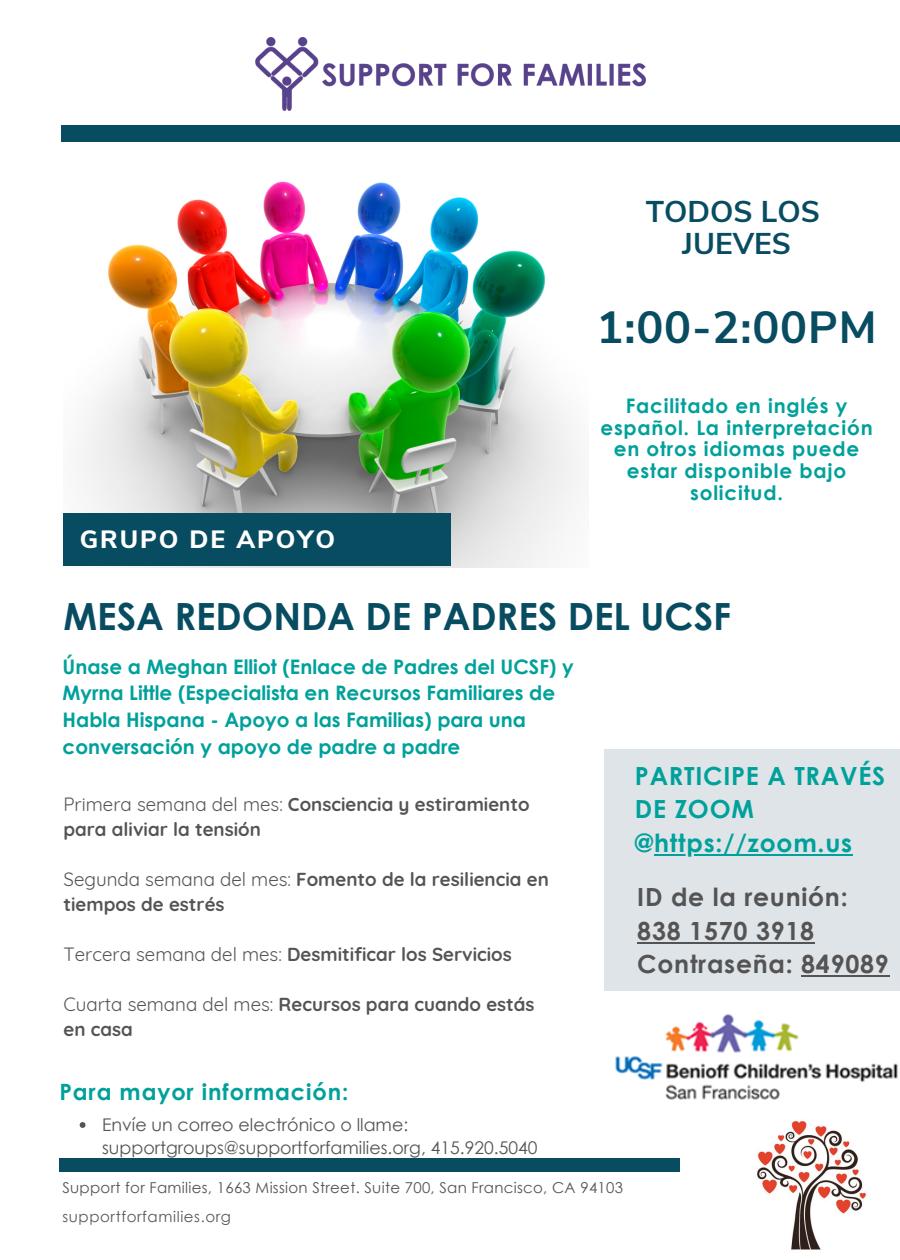
<style>
.page{position:relative;width:900px;height:1260px;background:#fff}
.page>*{position:absolute;margin:0;border:0;box-sizing:border-box;transform-origin:0 0}
.t1{font:700 45px "Nunito Sans";letter-spacing:.02em;color:#084c61}
.t2{font:700 37.5px "Century Gothic";color:#084c61}
.t3{font:700 30px "Nunito Sans";color:#084c61}
.t4{font:700 25px "Century Gothic";letter-spacing:.03em;color:#545454}
.t5{font:700 25px/33.8px "Century Gothic";letter-spacing:.03em;color:#00a19b}
.t6{font:800 25px "Nunito Sans";letter-spacing:.08em;color:#fff}
.t7{font:700 22.5px "Century Gothic";letter-spacing:.04em;color:#00a19b}
.t8{font:700 20px/26.8px "Century Gothic";color:#00a19b}
.t9{font:700 20px/21.8px "Century Gothic";letter-spacing:.04em;color:#00a19b;text-align:center}
.t10{font:700 18.75px/25px "Quicksand";color:#545454}
.t11{font:17.5px/23.2px "Century Gothic";color:#545454}
.t12{font:15px "Century Gothic";letter-spacing:.02em;color:#545454}
.t13{font:15px "Century Gothic";letter-spacing:.04em;color:#595959}
.s1{font-weight:400}
</style>
<div class="page">
<div style="left:59px;top:1158px;width:621px;height:13px;background:#084c61"></div>
<img style="left:82px;top:181px;width:497px;height:387px">
<div style="left:63px;top:513px;width:388px;height:53px;background:#084c61"></div>
<div style="left:604px;top:749px;width:296px;height:242px;background:#dfe4e8"></div>
<div style="left:61px;top:125px;width:839px;height:17px;background:#084c61"></div>
<img style="left:255px;top:38px;width:390px;height:73px">
<img style="left:615px;top:1013px;width:283px;height:87px">
<img style="left:757px;top:1121px;width:109px;height:129px">
<hr style="left:637px;top:942px;width:178px;height:1px;background:#545454">
<hr style="left:801px;top:975px;width:89px;height:2px;background:#545454">
<hr style="left:654px;top:854px;width:199px;height:2px;background:#00a19b">
<svg style="left:80px;top:1122px;width:6px;height:6px"></svg>
<p class="t3" style="left:646px;top:192px;width:176px">TODOS LOS</p>
<p class="t3" style="left:682px;top:223px;width:110px">JUEVES</p>
<p class="t1" style="left:597px;top:297px;width:281px">1:00-2:00PM</p>
<p class="t6" style="left:80px;top:523px;width:257px">GRUPO DE APOYO</p>
<p class="t9" style="left:600px;top:394px;width:274px">Facilitado en inglés y español. La interpretación en otros idiomas puede estar disponible bajo solicitud.</p>
<p class="t2" style="left:63px;top:592px;width:669px">MESA REDONDA DE PADRES DEL UCSF</p>
<p class="t8" style="left:63px;top:652px;width:513px">Únase a Meghan Elliot (Enlace de Padres del UCSF) y Myrna Little (Especialista en Recursos Familiares de Habla Hispana - Apoyo a las Familias) para una conversación y apoyo de padre a padre</p>
<p class="t10" style="left:63px;top:792px;width:468px"><span class="s1">Primera semana del mes:</span> Consciencia y estiramiento para aliviar la tensión</p>
<p class="t10" style="left:63px;top:867px;width:487px"><span class="s1">Segunda semana del mes:</span> Fomento de la resiliencia en tiempos de estrés</p>
<p class="t10" style="left:63px;top:942px;width:450px"><span class="s1">Tercera semana del mes:</span> Desmitificar los Servicios</p>
<p class="t10" style="left:63px;top:992px;width:473px"><span class="s1">Cuarta semana del mes:</span> Recursos para cuando estás en casa</p>
<p class="t5" style="left:635px;top:758px;width:252px">PARTICIPE A TRAVÉS<br>DE ZOOM @https://zoom.us</p>
<p class="t4" style="left:637px;top:881px;width:212px">ID de la reunión:</p>
<p class="t4" style="left:637px;top:915px;width:178px">838 1570 3918</p>
<p class="t4" style="left:637px;top:948px;width:253px">Contraseña: 849089</p>
<p class="t7" style="left:59px;top:1078px;width:291px">Para mayor información:</p>
<p class="t11" style="left:102px;top:1112px;width:437px">Envíe un correo electrónico o llame: supportgroups@supportforfamilies.org, 415.920.5040</p>
<p class="t12" style="left:62px;top:1178px;width:562px">Support for Families, 1663 Mission Street. Suite 700, San Francisco, CA 94103</p>
<p class="t13" style="left:62px;top:1207px;width:170px">supportforfamilies.org</p>
</div>
